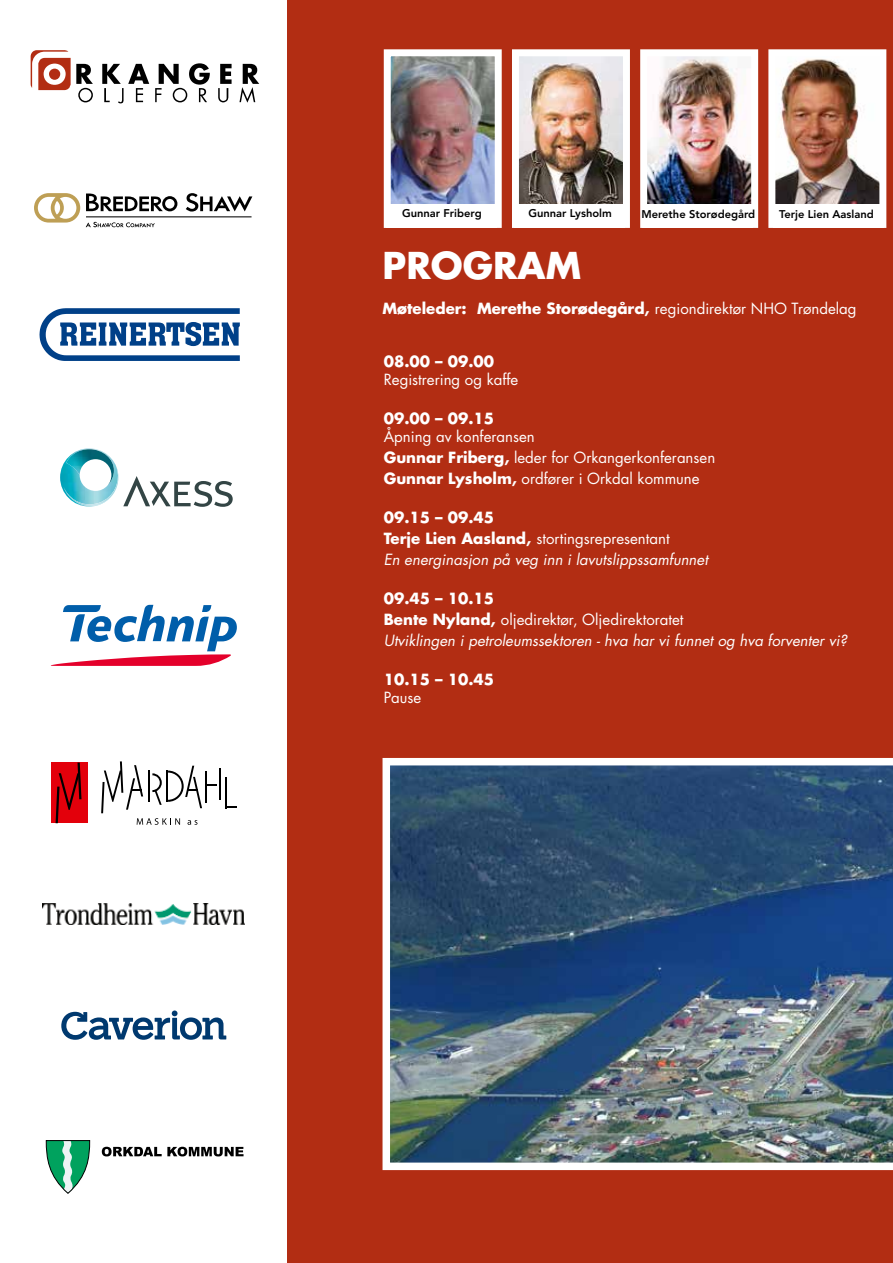
<style>
.page{position:relative;width:893px;height:1263px;background:#fff}
.page>*{position:absolute;margin:0;border:0;box-sizing:border-box;transform-origin:0 0}
.t1{font:700 36px "Futura";color:#fff}
.t2{font:italic 15px/21px "Futura";color:#fff}
.t3{font:15px/21px "Futura";color:#fff}
.t4{font:700 15px "Futura";color:#fff}
.t5{font:800 11.1px "Avenir";color:#000}
.s1{font-weight:400}
.s2{font-weight:700}
.s3{font-weight:700;font-style:normal}
.s4{font-style:normal}
</style>
<div class="page">
<div style="left:288px;top:0;width:605px;height:1263px;background:#b22d13"></div>
<img style="left:383px;top:758px;width:510px;height:412px">
<svg style="left:86px;top:194px;width:91px;height:17px"></svg>
<svg style="left:186px;top:193px;width:66px;height:19px"></svg>
<svg style="left:34px;top:193px;width:46px;height:30px"></svg>
<hr style="left:86px;top:216px;width:166px;height:1px;background:#000">
<svg style="left:86px;top:222px;width:69px;height:5px"></svg>
<svg style="left:40px;top:308px;width:200px;height:53px"></svg>
<svg style="left:51px;top:605px;width:186px;height:61px"></svg>
<hr style="left:219px;top:768px;width:2px;height:31px;background:#000">
<hr style="left:225px;top:777px;width:2px;height:31px;background:#000">
<svg style="left:227px;top:806px;width:10px;height:2px"></svg>
<svg style="left:101px;top:761px;width:116px;height:64px"></svg>
<div style="left:51px;top:763px;width:36px;height:60px;background:#e3000b"></div>
<svg style="left:56px;top:763px;width:25px;height:60px"></svg>
<img style="left:43px;top:903px;width:202px;height:21px">
<svg style="left:61px;top:1010px;width:165px;height:30px"></svg>
<svg style="left:102px;top:1147px;width:142px;height:9px"></svg>
<svg style="left:46px;top:1140px;width:44px;height:54px"></svg>
<img style="left:60px;top:448px;width:57px;height:59px">
<img style="left:66px;top:449px;width:48px;height:18px">
<svg style="left:114px;top:476px;width:119px;height:31px"></svg>
<img style="left:64px;top:467px;width:57px;height:39px">
<svg style="left:102px;top:64px;width:47px;height:39px"></svg>
<svg style="left:155px;top:63px;width:55px;height:39px"></svg>
<svg style="left:218px;top:64px;width:14px;height:38px"></svg>
<svg style="left:239px;top:64px;width:20px;height:39px"></svg>
<svg style="left:31px;top:50px;width:62px;height:52px"></svg>
<img style="left:776px;top:57px;width:102px;height:148px">
<div style="left:768px;top:49px;width:118px;height:179px;border:7px solid #fff"></div>
<div style="left:773px;top:205px;width:111px;height:23px;background:#fff"></div>
<img style="left:392px;top:57px;width:102px;height:148px">
<div style="left:384px;top:49px;width:118px;height:179px;border:7px solid #fff"></div>
<div style="left:386px;top:205px;width:110px;height:23px;background:#fff"></div>
<img style="left:520px;top:57px;width:102px;height:148px">
<div style="left:512px;top:49px;width:118px;height:179px;border:7px solid #fff"></div>
<div style="left:514px;top:205px;width:111px;height:23px;background:#fff"></div>
<img style="left:648px;top:57px;width:102px;height:148px">
<div style="left:640px;top:49px;width:118px;height:179px;border:7px solid #fff"></div>
<div style="left:642px;top:205px;width:111px;height:23px;background:#fff"></div>
<p class="t5" style="left:402px;top:206px;width:81px">Gunnar Friberg</p>
<p class="t5" style="left:528px;top:206px;width:85px">Gunnar Lysholm</p>
<p class="t5" style="left:641px;top:207px;width:115px">Merethe Storødegård</p>
<p class="t5" style="left:779px;top:207px;width:96px">Terje Lien Aasland</p>
<h1 class="t1" style="left:383px;top:242px;width:200px">PROGRAM</h1>
<p class="t4" style="left:383px;top:298px;width:476px">Møteleder: Merethe Storødegård, <span class="s1">regiondirektør NHO Trøndelag</span></p>
<p class="t4" style="left:384px;top:351px;width:112px">08.00 – 09.00</p>
<p class="t3" style="left:384px;top:369px;width:136px">Registrering og kaffe</p>
<p class="t4" style="left:384px;top:408px;width:112px">09.00 – 09.15</p>
<p class="t3" style="left:384px;top:426px;width:333px">Åpning av konferansen<br><span class="s2">Gunnar Friberg,</span> leder for Orkangerkonferansen<br><span class="s2">Gunnar Lysholm,</span> ordfører i Orkdal kommune</p>
<p class="t2" style="left:384px;top:507px;width:326px"><span class="s3">09.15 – 09.45<br>Terje Lien Aasland,</span> <span class="s4">stortingsrepresentant<br></span>En energinasjon på veg inn i lavutslippssamfunnet</p>
<p class="t2" style="left:384px;top:588px;width:465px"><span class="s3">09.45 – 10.15<br>Bente Nyland,</span> <span class="s4">oljedirektør, Oljedirektoratet<br></span>Utviklingen i petroleumssektoren - hva har vi funnet og hva forventer vi?</p>
<p class="t4" style="left:384px;top:669px;width:112px">10.15 – 10.45</p>
<p class="t3" style="left:384px;top:687px;width:39px">Pause</p>
</div>
